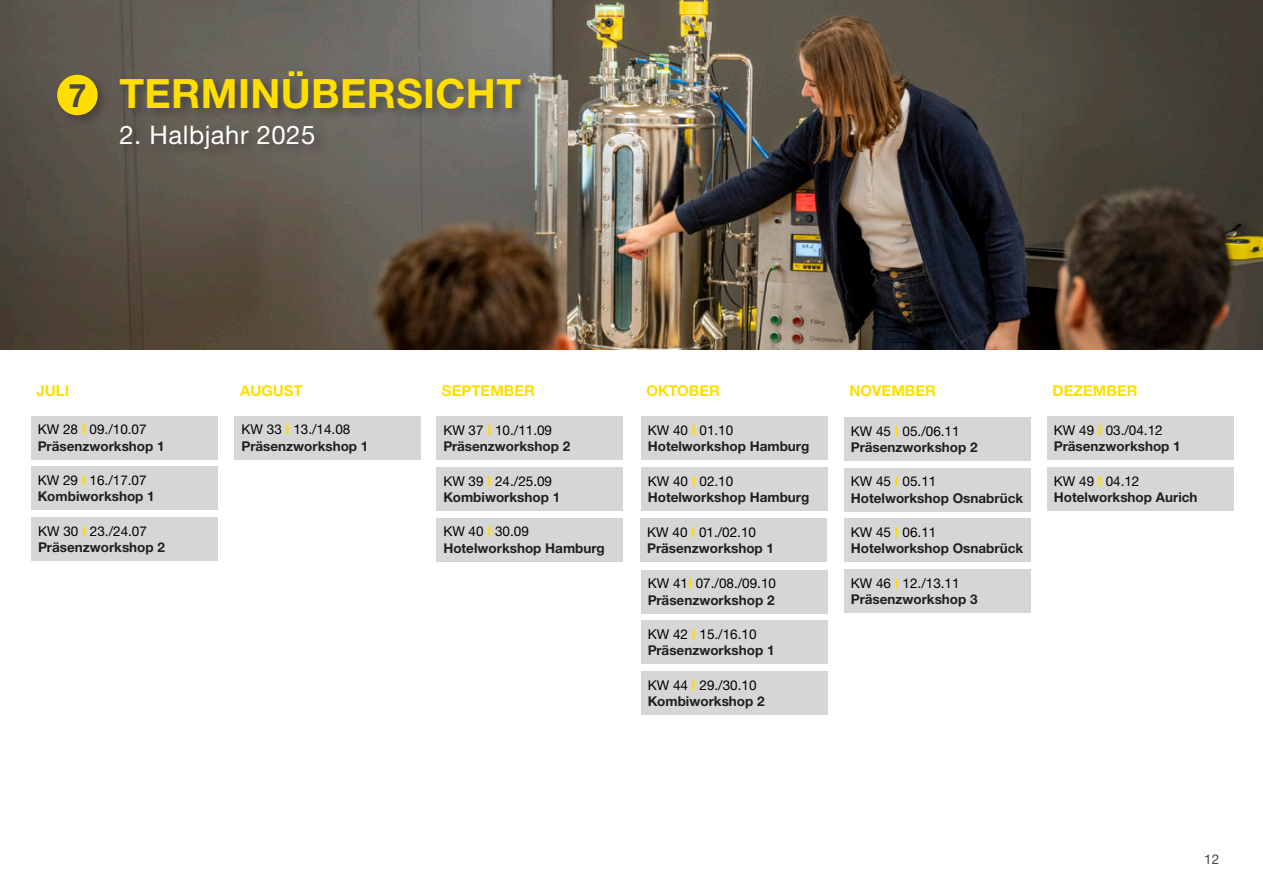
<style>
.page{position:relative;width:1263px;height:893px;background:#fff}
.page>*{position:absolute;margin:0;border:0;box-sizing:border-box;transform-origin:0 0}
._2_Headline_page_24pt_DE{font:700 40.5px "Helvetica Neue LTW1 G";letter-spacing:.01em;color:#ffde00}
.TitelÜberschrift{font:700 32.4px "Helvetica Neue LTW1 G";color:#484848}
._2_Headline_page_24pt_DE-2{font:25.65px "Helvetica Neue LTW1 G";letter-spacing:.02em;color:#fff}
._03_Body-01-Roman-13_DE{font:700 15px "Helvetica Neue LTW1 G";color:#ffde00}
._03_Body-01-Roman-13_DE-2{font:700 13.5px/16.2px "Helvetica Neue LTW1 G";color:#231f20}
._03_Body-01-Roman-13_DE-3{font:13.5px/16.2px "Helvetica Neue LTW1 G";color:#000001}
.t1{font:13.5px "Helvetica Neue LTW1 G";color:#484848}
.s1{font-weight:400;color:#000001}
.s2{color:#ffde00}
.s3{font-weight:700;color:#ffde00}
.s4{font-weight:700;color:#231f20}
</style>
<div class="page">
<img style="left:0;top:0;width:1263px;height:349px">
<div style="left:31px;top:416px;width:186px;height:43px;background:#d6d6d6"></div>
<div style="left:31px;top:467px;width:186px;height:43px;background:#d6d6d6"></div>
<div style="left:235px;top:416px;width:186px;height:43px;background:#d6d6d6"></div>
<div style="left:437px;top:518px;width:186px;height:43px;background:#d6d6d6"></div>
<div style="left:437px;top:467px;width:186px;height:44px;background:#d6d6d6"></div>
<div style="left:437px;top:417px;width:186px;height:43px;background:#d6d6d6"></div>
<div style="left:641px;top:467px;width:186px;height:44px;background:#d6d6d6"></div>
<div style="left:641px;top:417px;width:186px;height:43px;background:#d6d6d6"></div>
<div style="left:844px;top:569px;width:186px;height:43px;background:#d6d6d6"></div>
<div style="left:844px;top:519px;width:186px;height:43px;background:#d6d6d6"></div>
<div style="left:844px;top:468px;width:186px;height:43px;background:#d6d6d6"></div>
<div style="left:844px;top:417px;width:186px;height:44px;background:#d6d6d6"></div>
<div style="left:1047px;top:467px;width:186px;height:44px;background:#d6d6d6"></div>
<div style="left:1047px;top:417px;width:186px;height:43px;background:#d6d6d6"></div>
<div style="left:641px;top:671px;width:186px;height:43px;background:#d6d6d6"></div>
<div style="left:641px;top:621px;width:186px;height:43px;background:#d6d6d6"></div>
<div style="left:641px;top:570px;width:186px;height:43px;background:#d6d6d6"></div>
<div style="left:31px;top:518px;width:187px;height:43px;background:#d6d6d6"></div>
<div style="left:640px;top:519px;width:187px;height:43px;background:#d6d6d6"></div>
<div style="left:54px;top:69px;width:480px;height:93px;background:#231f20;opacity:.4"></div>
<div style="left:57px;top:75px;width:41px;height:40px;background:#ffde00;border-radius:50%"></div>
<p class="TitelÜberschrift" style="left:68px;top:75px;width:20px">7</p>
<p class="_2_Headline_page_24pt_DE" style="left:119px;top:69px;width:403px">TERMINÜBERSICHT</p>
<p class="_2_Headline_page_24pt_DE-2" style="left:119px;top:119px;width:197px">2. Halbjahr 2025</p>
<p class="_03_Body-01-Roman-13_DE" style="left:36px;top:381px;width:34px">JULI</p>
<p class="_03_Body-01-Roman-13_DE" style="left:240px;top:381px;width:64px">AUGUST</p>
<p class="_03_Body-01-Roman-13_DE" style="left:442px;top:381px;width:95px">SEPTEMBER</p>
<p class="_03_Body-01-Roman-13_DE" style="left:646px;top:381px;width:75px">OKTOBER</p>
<p class="_03_Body-01-Roman-13_DE" style="left:849px;top:381px;width:88px">NOVEMBER</p>
<p class="_03_Body-01-Roman-13_DE" style="left:1052px;top:381px;width:86px">DEZEMBER</p>
<p class="_03_Body-01-Roman-13_DE-2" style="left:38px;top:421px;width:128px"><span class="s1">KW 28</span> <span class="s2">I</span> <span class="s1">09./10.07<br></span>Präsenzworkshop 1</p>
<p class="_03_Body-01-Roman-13_DE-2" style="left:38px;top:472px;width:118px"><span class="s1">KW 29</span> <span class="s2">I</span> <span class="s1">16./17.07<br></span>Kombiworkshop 1</p>
<p class="_03_Body-01-Roman-13_DE-2" style="left:242px;top:421px;width:128px"><span class="s1">KW 33</span> <span class="s2">I</span> <span class="s1">13./14.08<br></span>Präsenzworkshop 1</p>
<p class="_03_Body-01-Roman-13_DE-2" style="left:443px;top:422px;width:128px"><span class="s1">KW 37</span> <span class="s2">I</span> <span class="s1">10./11.09<br></span>Präsenzworkshop 2</p>
<p class="_03_Body-01-Roman-13_DE-2" style="left:443px;top:473px;width:118px"><span class="s1">KW 39</span> <span class="s2">I</span> <span class="s1">24./25.09<br></span>Kombiworkshop 1</p>
<p class="_03_Body-01-Roman-13_DE-2" style="left:648px;top:422px;width:163px"><span class="s1">KW 40</span> <span class="s2">I</span> <span class="s1">01.10<br></span>Hotelworkshop Hamburg</p>
<p class="_03_Body-01-Roman-13_DE-2" style="left:648px;top:473px;width:163px"><span class="s1">KW 40</span> <span class="s2">I</span> <span class="s1">02.10<br></span>Hotelworkshop Hamburg</p>
<p class="_03_Body-01-Roman-13_DE-2" style="left:851px;top:423px;width:128px"><span class="s1">KW 45</span> <span class="s2">I</span> <span class="s1">05./06.11<br></span>Präsenzworkshop 2</p>
<p class="_03_Body-01-Roman-13_DE-2" style="left:851px;top:473px;width:174px"><span class="s1">KW 45</span> <span class="s2">I</span> <span class="s1">05.11<br></span>Hotelworkshop Osnabrück</p>
<p class="_03_Body-01-Roman-13_DE-2" style="left:1054px;top:422px;width:128px"><span class="s1">KW 49</span> <span class="s2">I</span> <span class="s1">03./04.12<br></span>Präsenzworkshop 1</p>
<p class="_03_Body-01-Roman-13_DE-2" style="left:1054px;top:473px;width:145px"><span class="s1">KW 49</span> <span class="s2">I</span> <span class="s1">04.12<br></span>Hotelworkshop Aurich</p>
<p class="_03_Body-01-Roman-13_DE-2" style="left:38px;top:523px;width:128px"><span class="s1">KW 30</span> <span class="s2">I</span> <span class="s1">23./24.07<br></span>Präsenzworkshop 2</p>
<p class="_03_Body-01-Roman-13_DE-2" style="left:647px;top:524px;width:128px"><span class="s1">KW 40</span> <span class="s2">I</span> <span class="s1">01./02.10<br></span>Präsenzworkshop 1</p>
<p class="_03_Body-01-Roman-13_DE-2" style="left:443px;top:523px;width:163px"><span class="s1">KW 40</span> <span class="s2">I</span> <span class="s1">30.09<br></span>Hotelworkshop Hamburg</p>
<p class="_03_Body-01-Roman-13_DE-2" style="left:851px;top:524px;width:174px"><span class="s1">KW 45</span> <span class="s2">I</span> <span class="s1">06.11<br></span>Hotelworkshop Osnabrück</p>
<p class="_03_Body-01-Roman-13_DE-3" style="left:648px;top:575px;width:130px">KW 41<span class="s3">I</span> 07./08./09.10<br><span class="s4">Präsenzworkshop 2</span></p>
<p class="_03_Body-01-Roman-13_DE-2" style="left:851px;top:575px;width:128px"><span class="s1">KW 46</span> <span class="s2">I</span> <span class="s1">12./13.11<br></span>Präsenzworkshop 3</p>
<p class="_03_Body-01-Roman-13_DE-2" style="left:648px;top:626px;width:128px"><span class="s1">KW 42</span> <span class="s2">I</span> <span class="s1">15./16.10<br></span>Präsenzworkshop 1</p>
<p class="_03_Body-01-Roman-13_DE-2" style="left:648px;top:677px;width:118px"><span class="s1">KW 44</span> <span class="s2">I</span> <span class="s1">29./30.10<br></span>Kombiworkshop 2</p>
<p class="t1" style="left:1204px;top:851px;width:17px">12</p>
</div>
